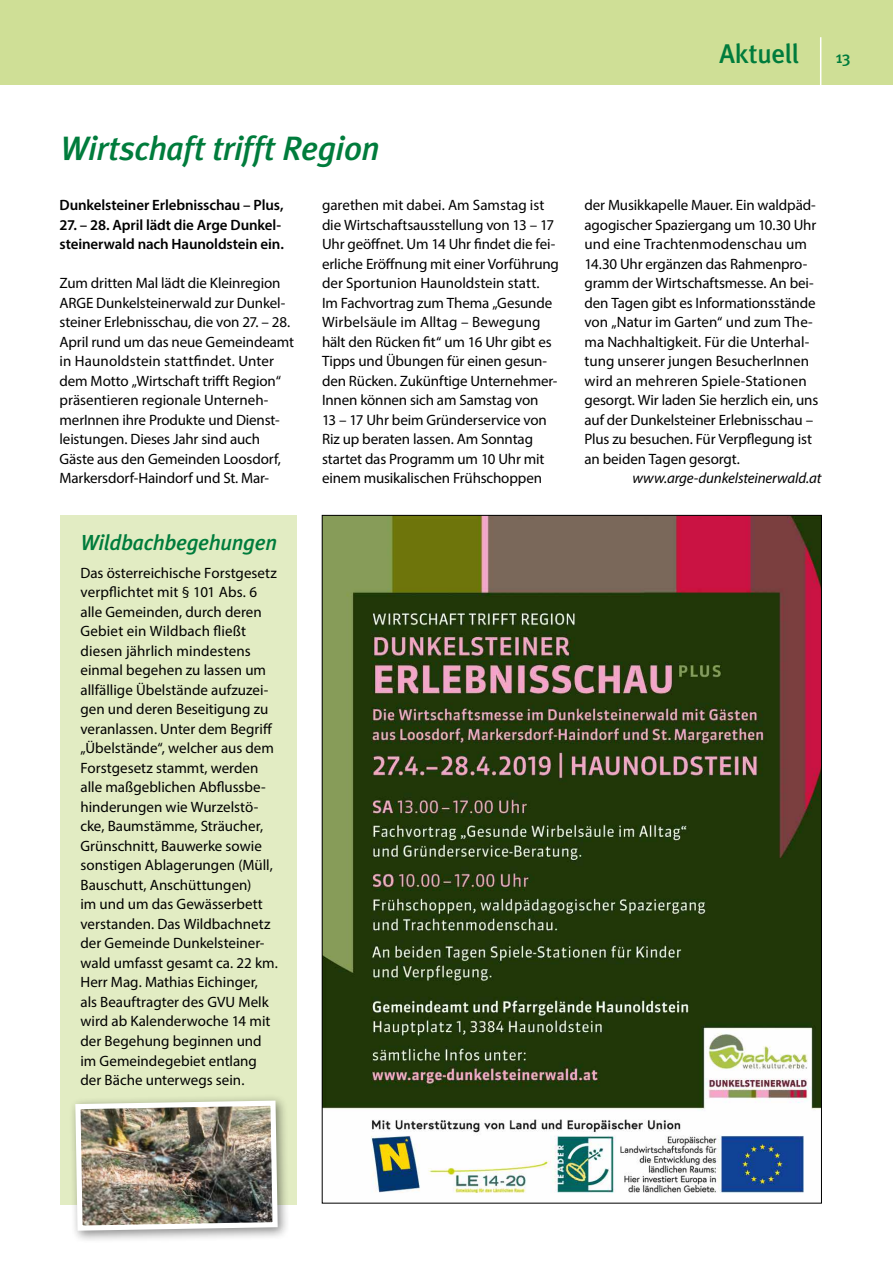
<style>
.page{position:relative;width:893px;height:1263px;background:#fff}
.page>*{position:absolute;margin:0;border:0;box-sizing:border-box;transform-origin:0 0}
.t1{font:italic 500 33.75px "Meta Plus";letter-spacing:-.015em;color:#007c3c}
.t2{font:500 27px "Meta Plus";letter-spacing:-.015em;color:#007c3c}
.t3{font:italic 500 21.75px "Meta Plus";letter-spacing:-.015em;color:#007c3c}
.t4{font:500 16.5px "Meta Plus";color:#007c3c}
.t5{font:15px/19.5px "Myriad Pro";letter-spacing:-.005em;color:#000}
.t6{font:600 15px/19.5px "Myriad Pro";letter-spacing:-.01em;color:#000}
.t7{font:italic 15px "Myriad Pro";letter-spacing:-.01em;color:#000}
</style>
<div class="page">
<div style="left:0;top:0;width:893px;height:85px;background:#cfdf96"></div>
<hr style="left:820px;top:37px;width:1px;height:49px;background:#fff">
<img style="left:324px;top:517px;width:496px;height:676px">
<div style="left:60px;top:515px;width:236px;height:689px;background:#e2ecc3"></div>
<div style="left:69px;top:1094px;width:221px;height:149px;background:#000;opacity:.45"></div>
<img style="left:73px;top:1098px;width:207px;height:135px">
<h1 class="t1" style="left:60px;top:129px;width:321px">Wirtschaft trifft Region</h1>
<h2 class="t2" style="left:719px;top:38px;width:81px">Aktuell</h2>
<p class="t4" style="left:836px;top:47px;width:16px">13</p>
<p class="t6" style="left:60px;top:195px;width:225px">Dunkelsteiner Erlebnisschau – Plus,</p>
<p class="t6" style="left:60px;top:214px;width:226px">27. – 28. April lädt die Arge Dunkel&shy;steinerwald nach Haunoldstein ein.</p>
<p class="t5" style="left:60px;top:273px;width:236px">Zum dritten Mal lädt die Kleinregion ARGE Dunkelsteinerwald zur Dunkel&shy;steiner Erlebnisschau, die von 27. – 28.<br>April rund um das neue Gemeindeamt in Haunoldstein stattfindet. Unter dem Motto „Wirtschaft trifft Region“ präsentieren regionale Unterneh&shy;merInnen ihre Produkte und Dienst&shy;leistungen. Dieses Jahr sind auch Gäste aus den Gemeinden Loosdorf, Markersdorf-Haindorf und St. Mar-</p>
<h3 class="t3" style="left:80px;top:530px;width:198px">Wildbachbegehungen</h3>
<p class="t5" style="left:80px;top:563px;width:199px">Das österreichische Forstgesetz verpflichtet mit § 101 Abs. 6 alle Gemeinden, durch deren<br>Gebiet ein Wildbach fließt diesen jährlich mindestens einmal begehen zu lassen um allfällige Übelstände aufzuzei&shy;gen und deren Beseitigung zu veranlassen. Unter dem Begriff „Übelstände“, welcher aus dem<br>Forstgesetz stammt, werden alle maßgeblichen Abflussbe&shy;hinderungen wie Wurzelstö&shy;cke, Baumstämme, Sträucher,<br>Grünschnitt, Bauwerke sowie sonstigen Ablagerungen (Müll,<br>Bauschutt, Anschüttungen)<br>im und um das Gewässerbett verstanden. Das Wildbachnetz der Gemeinde Dunkelsteiner&shy;wald umfasst gesamt ca. 22 km.<br>Herr Mag. Mathias Eichinger, als Beauftragter des GVU Melk wird ab Kalenderwoche 14 mit der Begehung beginnen und im Gemeindegebiet entlang der Bäche unterwegs sein.</p>
<p class="t5" style="left:322px;top:195px;width:238px">garethen mit dabei. Am Samstag ist die Wirtschaftsausstellung von 13 – 17<br>Uhr geöffnet. Um 14 Uhr findet die fei&shy;erliche Eröffnung mit einer Vorführung der Sportunion Haunoldstein statt.<br>Im Fachvortrag zum Thema „Gesunde Wirbelsäule im Alltag – Bewegung hält den Rücken fit“ um 16 Uhr gibt es Tipps und Übungen für einen gesun&shy;den Rücken. Zukünftige Unternehmer-Innen können sich am Samstag von<br>13 – 17 Uhr beim Gründerservice von Riz up beraten lassen. Am Sonntag startet das Programm um 10 Uhr mit einem musikalischen Frühschoppen</p>
<p class="t5" style="left:584px;top:195px;width:235px">der Musikkapelle Mauer. Ein waldpäd&shy;agogischer Spaziergang um 10.30 Uhr und eine Trachtenmodenschau um 14.30 Uhr ergänzen das Rahmenpro&shy;gramm der Wirtschaftsmesse. An bei&shy;den Tagen gibt es Informationsstände von „Natur im Garten“ und zum The&shy;ma Nachhaltigkeit. Für die Unterhal&shy;tung unserer jungen BesucherInnen wird an mehreren Spiele-Stationen gesorgt. Wir laden Sie herzlich ein, uns auf der Dunkelsteiner Erlebnisschau – Plus zu besuchen. Für Verpflegung ist an beiden Tagen gesorgt.</p>
<p class="t7" style="left:632px;top:469px;width:190px">www.arge-dunkelsteinerwald.at</p>
</div>
